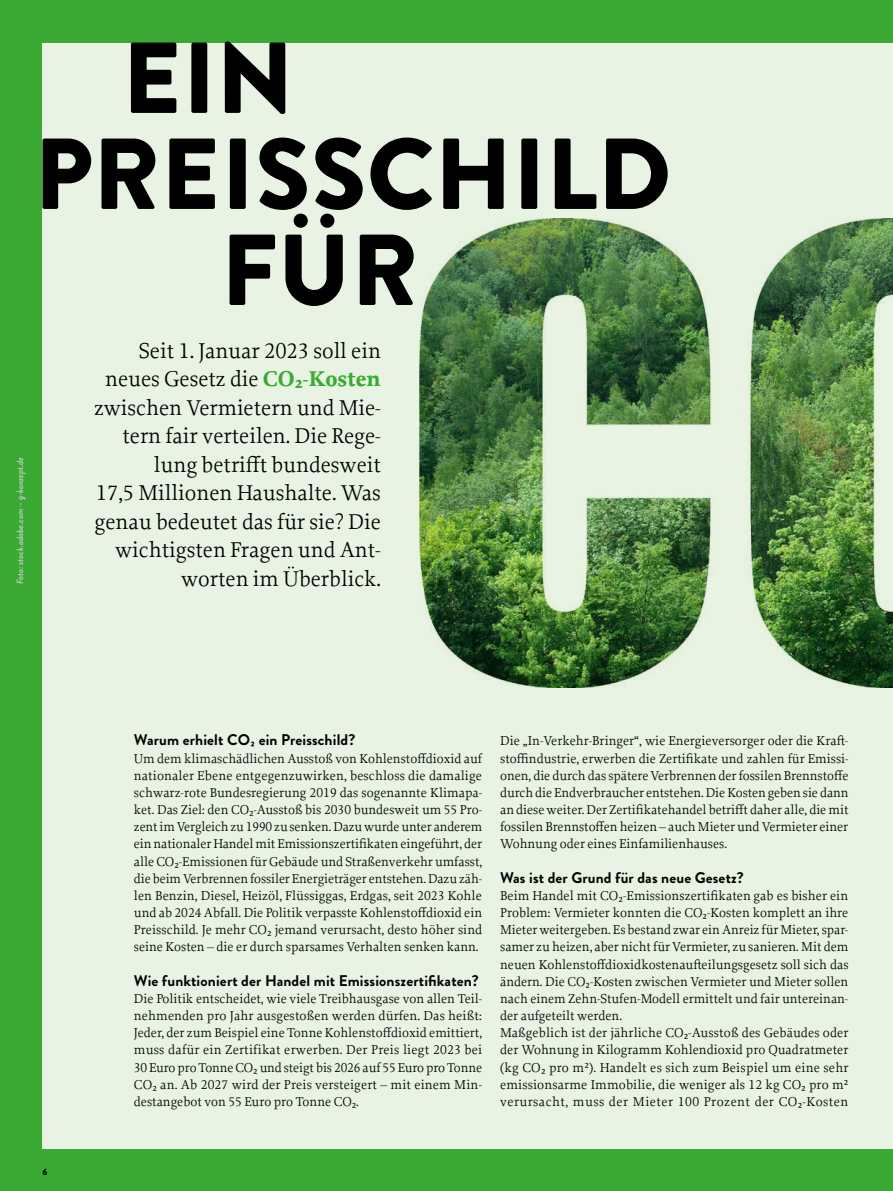
<style>
.page{position:relative;width:893px;height:1191px;background:#3aaa34}
.page>*{position:absolute;margin:0;border:0;box-sizing:border-box;transform-origin:0 0}
.t1{font:900 100.5px "Brandon Grotesque";letter-spacing:.005em;color:#000}
.t2{font:22.5px/28.5px "Proforma";color:#000;text-align:right}
.t3{font:700 15.45px "Brandon Grotesque";letter-spacing:.01em;color:#000}
.t4{font:13.5px/17.1px "Proforma";color:#000;text-align:justify}
.t5{font:italic 500 9px "Brandon Grotesque";color:#cfd0d0}
.t6{font:900 9px "Brandon Grotesque";color:#000}
.s1{font-weight:700;color:#3aaa34}
</style>
<div class="page">
<div style="left:43px;top:43px;width:850px;height:1105px;background:#e9f3e3"></div>
<img style="left:419px;top:219px;width:474px;height:468px">
<p class="t5" style="left:14px;top:584px;width:129px;rotate:-90deg">Foto: stock.adobe.com – g-konzept.de</p>
<h1 class="t1" style="left:122px;top:7px;width:173px">EIN</h1>
<h1 class="t1" style="left:34px;top:103px;width:639px">PREISSCHILD</h1>
<h1 class="t1" style="left:221px;top:199px;width:199px">FÜR</h1>
<p class="t2" style="left:94px;top:336px;width:288px">Seit 1. Januar 2023 soll ein neues Gesetz die <span class="s1">CO2-Kosten </span>zwischen Vermietern und Mie&shy;tern fair verteilen. Die Rege&shy;lung betrifft bundesweit<br>17,5 Millionen Haushalte. Was genau bedeutet das für sie? Die wichtigsten Fragen und Ant&shy;worten im Überblick.</p>
<p class="t6" style="left:43px;top:1165px;width:7px">6</p>
<p class="t3" style="left:134px;top:729px;width:223px">Warum erhielt CO2 ein Preisschild?</p>
<p class="t4" style="left:134px;top:749px;width:350px">Um dem klimaschädlichen Ausstoß von Kohlenstoffdioxid auf nationaler Ebene entgegenzuwirken, beschloss die damalige schwarz-rote Bundesregierung 2019 das sogenannte Klimapa&shy;ket. Das Ziel: den CO2-Ausstoß bis 2030 bundesweit um 55 Pro&shy;zent im Vergleich zu 1990 zu senken. Dazu wurde unter anderem ein nationaler Handel mit Emissionszertifikaten eingeführt, der alle CO2-Emissionen für Gebäude und Straßenverkehr umfasst, die beim Verbrennen fossiler Energieträger entstehen. Dazu zäh&shy;len Benzin, Diesel, Heizöl, Flüssiggas, Erdgas, seit 2023 Kohle und ab 2024 Abfall. Die Politik verpasste Kohlenstoffdioxid ein Preisschild. Je mehr CO2 jemand verursacht, desto höher sind seine Kosten – die er durch sparsames Verhalten senken kann.</p>
<p class="t3" style="left:134px;top:969px;width:346px">Wie funktioniert der Handel mit Emissionszertifikaten?</p>
<p class="t4" style="left:134px;top:989px;width:350px">Die Politik entscheidet, wie viele Treibhausgase von allen Teil&shy;nehmenden pro Jahr ausgestoßen werden dürfen. Das heißt:<br>Jeder, der zum Beispiel eine Tonne Kohlenstoffdioxid emittiert, muss dafür ein Zertifikat erwerben. Der Preis liegt 2023 bei 30 Euro pro Tonne CO2 und steigt bis 2026 auf 55 Euro pro Tonne CO2 an. Ab 2027 wird der Preis versteigert – mit einem Min&shy;destangebot von 55 Euro pro Tonne CO2.</p>
<p class="t4" style="left:500px;top:732px;width:350px">Die „In-Verkehr-Bringer“, wie Energieversorger oder die Kraft&shy;stoffindustrie, erwerben die Zertifikate und zahlen für Emissi&shy;onen, die durch das spätere Verbrennen der fossilen Brennstoffe durch die Endverbraucher entstehen. Die Kosten geben sie dann an diese weiter. Der Zertifikatehandel betrifft daher alle, die mit fossilen Brennstoffen heizen – auch Mieter und Vermieter einer Wohnung oder eines Einfamilienhauses.</p>
<p class="t3" style="left:500px;top:866px;width:245px">Was ist der Grund für das neue Gesetz?</p>
<p class="t4" style="left:500px;top:886px;width:350px;text-align:left">Beim Handel mit CO2-Emissionszertifikaten gab es bisher ein Problem: Vermieter konnten die CO2-Kosten komplett an ihre Mieter weitergeben. Es bestand zwar ein Anreiz für Mieter, spar&shy;samer zu heizen, aber nicht für Vermieter, zu sanieren. Mit dem neuen Kohlenstoffdioxidkostenaufteilungsgesetz soll sich das ändern. Die CO2-Kosten zwischen Vermieter und Mieter sollen nach einem Zehn-Stufen-Modell ermittelt und fair untereinan&shy;der aufgeteilt werden.<br>Maßgeblich ist der jährliche CO2-Ausstoß des Gebäudes oder der Wohnung in Kilogramm Kohlendioxid pro Quadratmeter (kg CO2 pro m2). Handelt es sich zum Beispiel um eine sehr emissionsarme Immobilie, die weniger als 12 kg CO2 pro m2 verursacht, muss der Mieter 100 Prozent der CO2-Kosten</p>
</div>
